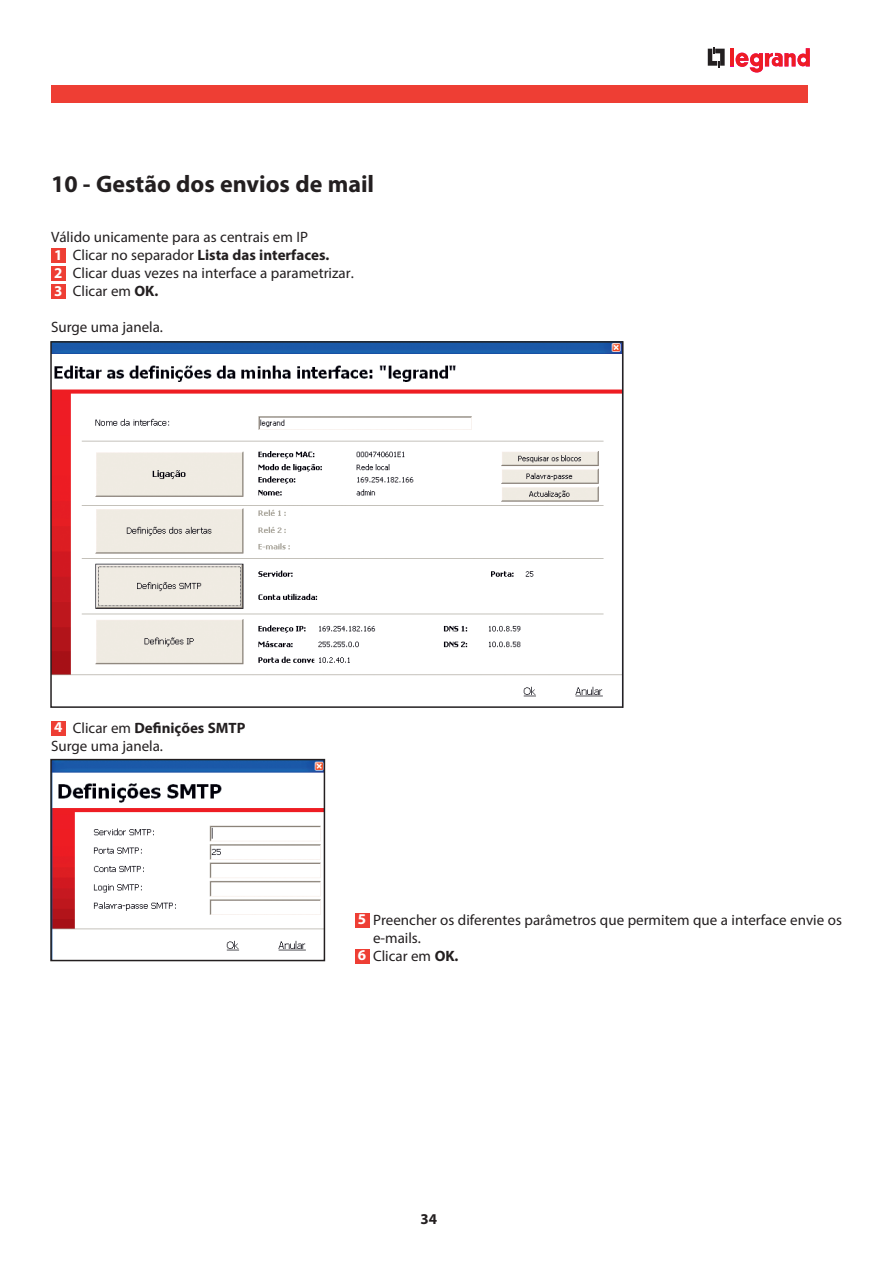
<style>
.page{position:relative;width:893px;height:1263px;background:#fff}
.page>*{position:absolute;margin:0;border:0;box-sizing:border-box;transform-origin:0 0}
.Sous-titre{font:700 24px "Myriad Pro";color:#231f20}
.Normal_e{font:15px/18px "Myriad Pro";color:#231f20}
.Normal_e-2{font:700 15px "Myriad Pro";color:#231f20}
.t1{font:700 15px "Myriad Pro";color:#fff}
.s1{font-weight:400}
.s2{font-weight:700}
</style>
<div class="page">
<div style="left:51px;top:85px;width:757px;height:17px;background:#ee3e34"></div>
<svg style="left:708px;top:47px;width:17px;height:20px"></svg>
<hr style="left:730px;top:48px;width:4px;height:19px;background:#ed028c">
<hr style="left:730px;top:48px;width:4px;height:18px;background:#ee1d23">
<svg style="left:735px;top:48px;width:75px;height:25px"></svg>
<div style="left:51px;top:248px;width:15px;height:15px;background:#ee3e34"></div>
<div style="left:51px;top:266px;width:15px;height:15px;background:#ee3e34"></div>
<div style="left:51px;top:284px;width:15px;height:15px;background:#ee3e34"></div>
<div style="left:51px;top:721px;width:15px;height:15px;background:#ee3e34"></div>
<img style="left:53px;top:762px;width:269px;height:189px">
<div style="left:50px;top:759px;width:275px;height:202px;border:2px solid #231f20"></div>
<div style="left:355px;top:913px;width:15px;height:15px;background:#ee3e34"></div>
<div style="left:355px;top:949px;width:15px;height:15px;background:#ee3e34"></div>
<img style="left:53px;top:344px;width:567px;height:353px">
<div style="left:50px;top:341px;width:573px;height:367px;border:2px solid #231f20"></div>
<p class="Sous-titre" style="left:51px;top:169px;width:325px">10 - Gestão dos envios de mail</p>
<p class="Normal_e" style="left:51px;top:228px;width:258px">Válido unicamente para as centrais em IP</p>
<p class="t1" style="left:54px;top:245px;width:10px">1</p>
<p class="Normal_e-2" style="left:73px;top:245px;width:258px"><span class="s1">Clicar no separador</span> Lista das interfaces.</p>
<p class="t1" style="left:54px;top:263px;width:10px">2</p>
<p class="Normal_e" style="left:73px;top:264px;width:282px">Clicar duas vezes na interface a parametrizar.</p>
<p class="t1" style="left:54px;top:281px;width:10px">3</p>
<p class="Normal_e" style="left:73px;top:282px;width:87px">Clicar em <span class="s2">OK.</span></p>
<p class="Normal_e" style="left:51px;top:318px;width:114px">Surge uma janela.</p>
<p class="t1" style="left:54px;top:717px;width:10px">4</p>
<p class="Normal_e-2" style="left:73px;top:718px;width:174px"><span class="s1">Clicar em</span> Definições SMTP</p>
<p class="Normal_e" style="left:51px;top:736px;width:114px">Surge uma janela.</p>
<p class="t1" style="left:358px;top:909px;width:10px">5</p>
<p class="Normal_e" style="left:373px;top:910px;width:470px">Preencher os diferentes parâmetros que permitem que a interface envie os e-mails.</p>
<p class="t1" style="left:358px;top:945px;width:10px">6</p>
<p class="Normal_e" style="left:373px;top:946px;width:87px">Clicar em <span class="s2">OK.</span></p>
<p class="Normal_e-2" style="left:420px;top:1209px;width:18px">34</p>
</div>
